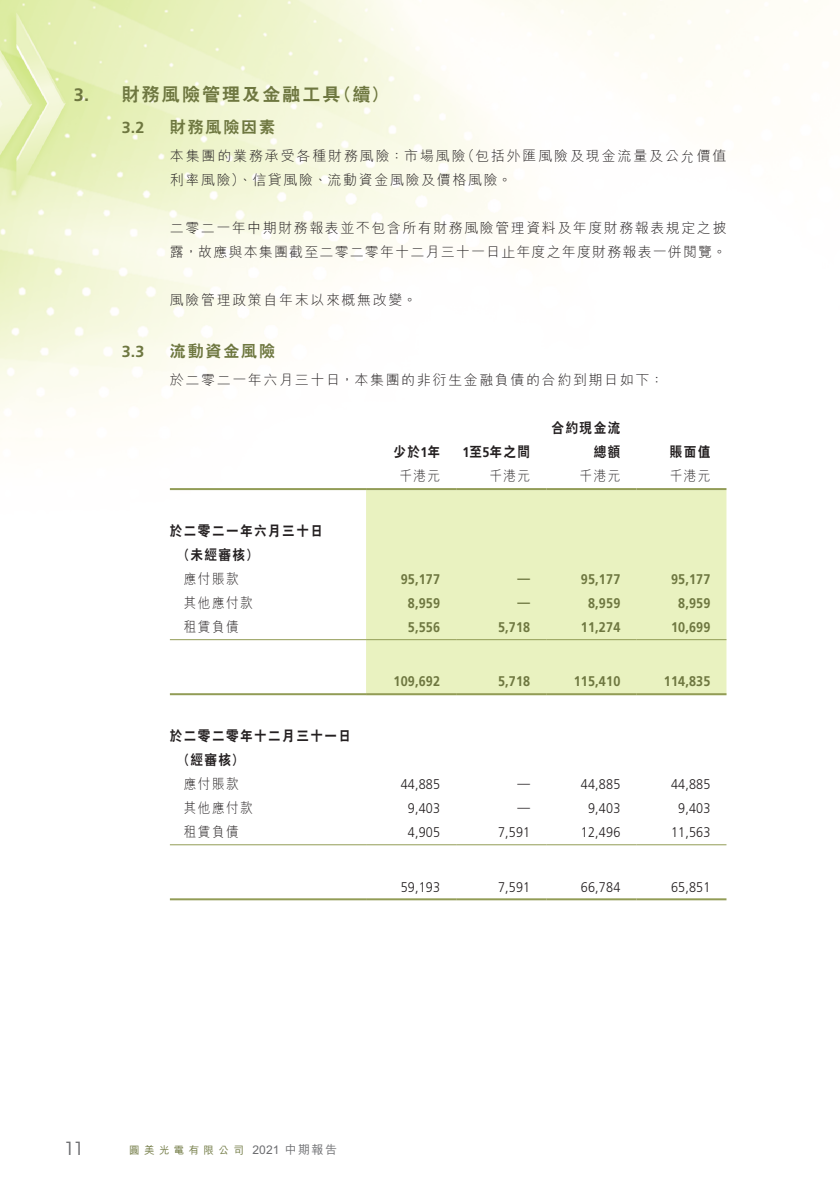
<style>
.page{position:relative;width:840px;height:1191px;background:#fff}
.page>*{position:absolute;margin:0;border:0;box-sizing:border-box;transform-origin:0 0}
._17_H1__Note{font:800 18px "C Hei 2 HK";letter-spacing:.115em;color:#6e7740}
.t1{font:18px "ITC Avant Garde Std";color:#6c6d70}
._17_H1__Note-2{font:700 18px "Frutiger LT Std";color:#6e7740}
._18___H2__Note{font:800 16px "C Hei 2 HK";letter-spacing:.115em;color:#6e7740}
._18___H2__Note-2{font:700 16px "Frutiger LT Std";color:#6e7740}
._27_____P4__Note{font:300 14px/24px "M Hei HK";letter-spacing:.115em;color:#231f20}
._02_Note_Text{font:700 14px "Frutiger LT Std";letter-spacing:.015em;color:#6e7740;scale:.9 1}
._02_Note_Text-2{font:300 14px "Frutiger LT Std";letter-spacing:.015em;color:#231f20;scale:.9 1}
._29_Table_Stub__Note{font:800 14px/24px "C Hei 2 HK";letter-spacing:.115em;color:#231f20;scale:.9 1}
._29_Table_Stub__Note-2{font:300 14px "M Hei HK";letter-spacing:.115em;color:#231f20;scale:.9 1}
._02_Note_Text-3{font:800 14px "C Hei 2 HK";letter-spacing:.115em;color:#231f20;scale:.9 1}
._02_Note_Text-4{font:300 14px "M Hei HK";letter-spacing:.115em;color:#231f20;scale:.9 1}
.t2{font:500 12px "M Hei HK";letter-spacing:.065em;color:#6c6d70}
.t3{font:500 10.4px "M Hei HK";letter-spacing:.415em;color:#6e7740}
.s1{font-family:"Frutiger LT Std";font-weight:700}
</style>
<div class="page">
<img style="left:0;top:0;width:768px;height:901px">
<div style="left:366px;top:490px;width:360px;height:203px;background:#e9f2c0"></div>
<hr style="left:170px;top:488px;width:196px;height:2px;background:#929c56">
<hr style="left:366px;top:488px;width:90px;height:2px;background:#929c56">
<hr style="left:456px;top:488px;width:90px;height:2px;background:#929c56">
<hr style="left:546px;top:488px;width:90px;height:2px;background:#929c56">
<hr style="left:636px;top:488px;width:90px;height:2px;background:#929c56">
<hr style="left:170px;top:639px;width:196px;height:1px;background:#929c56">
<hr style="left:366px;top:639px;width:90px;height:1px;background:#929c56">
<hr style="left:456px;top:639px;width:90px;height:1px;background:#929c56">
<hr style="left:546px;top:639px;width:90px;height:1px;background:#929c56">
<hr style="left:636px;top:639px;width:90px;height:1px;background:#929c56">
<hr style="left:170px;top:693px;width:196px;height:2px;background:#929c56">
<hr style="left:366px;top:693px;width:90px;height:2px;background:#929c56">
<hr style="left:456px;top:693px;width:90px;height:2px;background:#929c56">
<hr style="left:546px;top:693px;width:90px;height:2px;background:#929c56">
<hr style="left:636px;top:693px;width:90px;height:2px;background:#929c56">
<hr style="left:170px;top:844px;width:196px;height:1px;background:#929c56">
<hr style="left:366px;top:844px;width:90px;height:1px;background:#929c56">
<hr style="left:456px;top:844px;width:90px;height:1px;background:#929c56">
<hr style="left:546px;top:844px;width:90px;height:1px;background:#929c56">
<hr style="left:636px;top:844px;width:90px;height:1px;background:#929c56">
<hr style="left:170px;top:898px;width:196px;height:2px;background:#929c56">
<hr style="left:366px;top:898px;width:90px;height:2px;background:#929c56">
<hr style="left:456px;top:898px;width:90px;height:2px;background:#929c56">
<hr style="left:546px;top:898px;width:90px;height:2px;background:#929c56">
<hr style="left:636px;top:898px;width:90px;height:2px;background:#929c56">
<p class="_17_H1__Note-2" style="left:74px;top:84px;width:17px">3.</p>
<p class="_17_H1__Note" style="left:122px;top:82px;width:220px">財務風險管理及金融工具</p>
<p class="_17_H1__Note" style="left:334px;top:82px;width:56px">（續(</p>
<p class="_18___H2__Note-2" style="left:122px;top:118px;width:24px">3.2</p>
<p class="_18___H2__Note-2" style="left:122px;top:342px;width:24px">3.3</p>
<p class="_18___H2__Note" style="left:170px;top:116px;width:107px">財務風險因素</p>
<p class="_27_____P4__Note" style="left:460px;top:143px;width:267px">（包括外匯風險及現金流量及公允價值</p>
<p class="_27_____P4__Note" style="left:170px;top:143px;width:343px">本集團的業務承受各種財務風險：市場風險<br>利率風險）、信貸風險、流動資金風險及價格風險。</p>
<p class="_27_____P4__Note" style="left:170px;top:215px;width:558px">二零二一年中期財務報表並不包含所有財務風險管理資料及年度財務報表規定之披露，故應與本集團截至二零二零年十二月三十一日止年度之年度財務報表一併閱覽。</p>
<p class="_27_____P4__Note" style="left:170px;top:287px;width:248px">風險管理政策自年末以來概無改變。</p>
<p class="_18___H2__Note" style="left:170px;top:340px;width:107px">流動資金風險</p>
<p class="_27_____P4__Note" style="left:170px;top:367px;width:495px">於二零二一年六月三十日，本集團的非衍生金融負債的合約到期日如下：</p>
<p class="_02_Note_Text-3" style="left:551px;top:419px;width:78px">合約現金流</p>
<p class="_02_Note_Text-3" style="left:393px;top:443px;width:53px">少於年<span class="s1">1</span></p>
<p class="_02_Note_Text-3" style="left:462px;top:443px;width:77px">至<span class="s1">1 5</span>年之間</p>
<p class="_02_Note_Text-3" style="left:593px;top:443px;width:31px">總額</p>
<p class="_02_Note_Text-3" style="left:669px;top:443px;width:47px">賬面值</p>
<p class="_02_Note_Text-4" style="left:399px;top:466px;width:47px">千港元</p>
<p class="_02_Note_Text-4" style="left:489px;top:466px;width:47px">千港元</p>
<p class="_02_Note_Text-4" style="left:579px;top:466px;width:47px">千港元</p>
<p class="_02_Note_Text-4" style="left:669px;top:466px;width:47px">千港元</p>
<p class="_29_Table_Stub__Note" style="left:177px;top:519px;width:163px;text-indent:-8px">於二零二一年六月三十日（未經審核(</p>
<p class="_29_Table_Stub__Note-2" style="left:184px;top:569px;width:62px">應付賬款</p>
<p class="_02_Note_Text" style="left:400px;top:571px;width:45px">95,177</p>
<p class="_02_Note_Text" style="left:517px;top:570px;width:15px">—</p>
<p class="_02_Note_Text" style="left:580px;top:571px;width:45px">95,177</p>
<p class="_02_Note_Text" style="left:670px;top:571px;width:45px">95,177</p>
<p class="_29_Table_Stub__Note-2" style="left:184px;top:593px;width:78px">其他應付款</p>
<p class="_02_Note_Text" style="left:407px;top:595px;width:37px">8,959</p>
<p class="_02_Note_Text" style="left:517px;top:594px;width:15px">—</p>
<p class="_02_Note_Text" style="left:587px;top:595px;width:37px">8,959</p>
<p class="_02_Note_Text" style="left:677px;top:595px;width:37px">8,959</p>
<p class="_29_Table_Stub__Note-2" style="left:184px;top:617px;width:62px">租賃負債</p>
<p class="_02_Note_Text" style="left:407px;top:619px;width:37px">5,556</p>
<p class="_02_Note_Text" style="left:497px;top:619px;width:37px">5,718</p>
<p class="_02_Note_Text" style="left:580px;top:619px;width:45px">11,274</p>
<p class="_02_Note_Text" style="left:670px;top:619px;width:45px">10,699</p>
<p class="_02_Note_Text" style="left:393px;top:673px;width:53px">109,692</p>
<p class="_02_Note_Text" style="left:497px;top:673px;width:37px">5,718</p>
<p class="_02_Note_Text" style="left:573px;top:673px;width:53px">115,410</p>
<p class="_02_Note_Text" style="left:663px;top:673px;width:53px">114,835</p>
<p class="_29_Table_Stub__Note" style="left:177px;top:724px;width:194px;text-indent:-8px">於二零二零年十二月三十一日（經審核(</p>
<p class="_29_Table_Stub__Note-2" style="left:184px;top:774px;width:62px">應付賬款</p>
<p class="_02_Note_Text-2" style="left:400px;top:776px;width:45px">44,885</p>
<p class="_02_Note_Text-2" style="left:517px;top:775px;width:15px">—</p>
<p class="_02_Note_Text-2" style="left:580px;top:776px;width:45px">44,885</p>
<p class="_02_Note_Text-2" style="left:670px;top:776px;width:45px">44,885</p>
<p class="_29_Table_Stub__Note-2" style="left:184px;top:798px;width:78px">其他應付款</p>
<p class="_02_Note_Text-2" style="left:407px;top:800px;width:37px">9,403</p>
<p class="_02_Note_Text-2" style="left:517px;top:799px;width:15px">—</p>
<p class="_02_Note_Text-2" style="left:587px;top:800px;width:37px">9,403</p>
<p class="_02_Note_Text-2" style="left:677px;top:800px;width:37px">9,403</p>
<p class="_29_Table_Stub__Note-2" style="left:184px;top:822px;width:62px">租賃負債</p>
<p class="_02_Note_Text-2" style="left:407px;top:824px;width:37px">4,905</p>
<p class="_02_Note_Text-2" style="left:497px;top:824px;width:37px">7,591</p>
<p class="_02_Note_Text-2" style="left:580px;top:824px;width:45px">12,496</p>
<p class="_02_Note_Text-2" style="left:670px;top:824px;width:45px">11,563</p>
<p class="_02_Note_Text-2" style="left:400px;top:878px;width:45px">59,193</p>
<p class="_02_Note_Text-2" style="left:497px;top:878px;width:37px">7,591</p>
<p class="_02_Note_Text-2" style="left:580px;top:878px;width:45px">66,784</p>
<p class="_02_Note_Text-2" style="left:670px;top:878px;width:45px">65,851</p>
<p class="t1" style="left:64px;top:1137px;width:21px">11</p>
<p class="t3" style="left:129px;top:1142px;width:116px">圓美光電有限公司</p>
<p class="t2" style="left:252px;top:1140px;width:86px">2021 中期報告</p>
</div>
